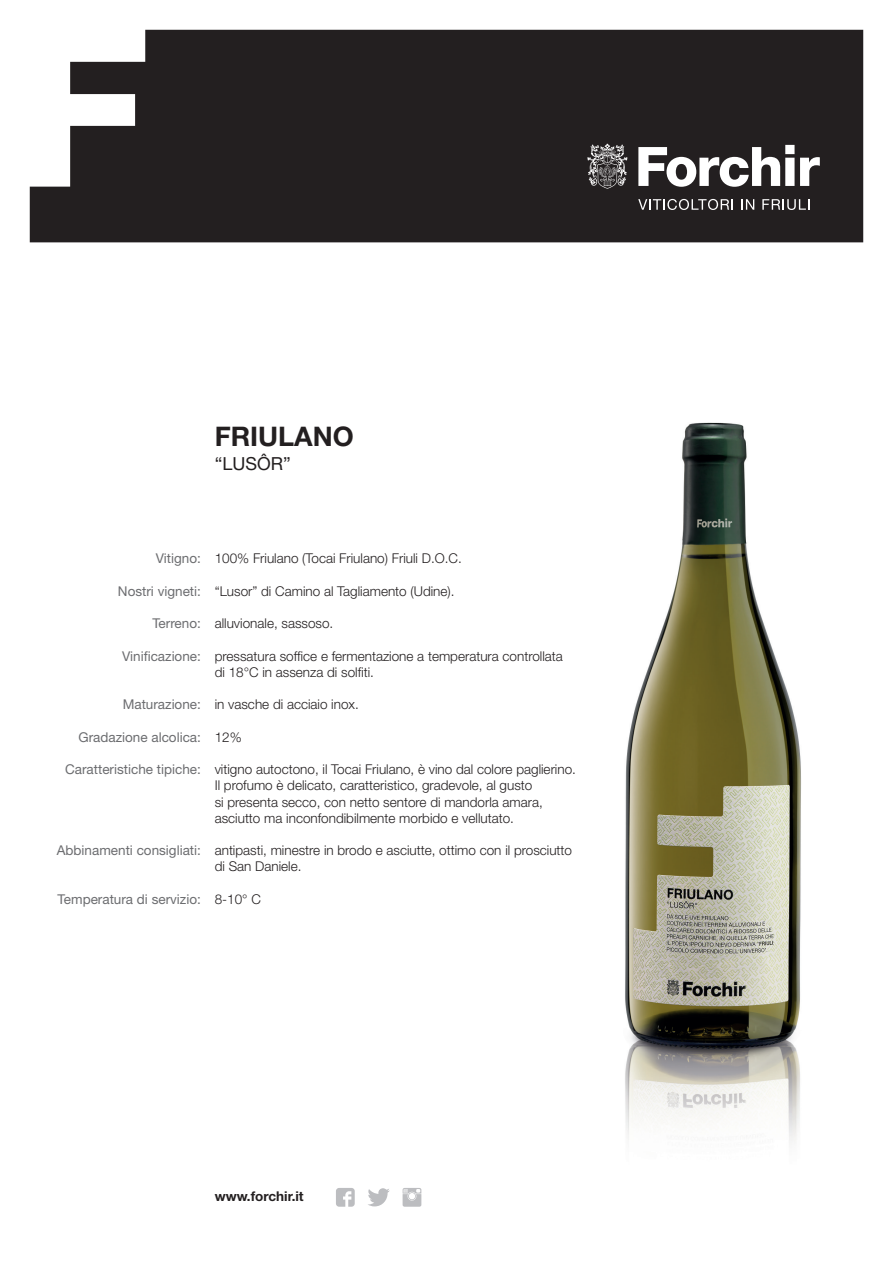
<style>
.page{position:relative;width:893px;height:1263px;background:#fff}
.page>*{position:absolute;margin:0;border:0;box-sizing:border-box;transform-origin:0 0}
.t1{font:700 27px "Helvetica Neue";color:#231f20}
.t2{font:18px "Helvetica Neue";color:#231f20}
.t3{font:300 13.5px/16.2px "Helvetica Neue";color:#231f20}
.t4{font:13.5px "Helvetica Neue";color:#6c6d70}
.t5{font:700 13.5px "Helvetica Neue";color:#231f20}
</style>
<div class="page">
<img style="left:625px;top:422px;width:176px;height:720px">
<svg style="left:403px;top:1188px;width:18px;height:19px"></svg>
<svg style="left:336px;top:1188px;width:19px;height:19px"></svg>
<svg style="left:368px;top:1188px;width:22px;height:18px"></svg>
<div style="left:30px;top:30px;width:833px;height:212px;background:#231f20"></div>
<svg style="left:638px;top:145px;width:156px;height:42px"></svg>
<svg style="left:800px;top:157px;width:20px;height:29px"></svg>
<svg style="left:587px;top:144px;width:40px;height:45px;background:#646162"></svg>
<svg style="left:638px;top:199px;width:95px;height:11px"></svg>
<svg style="left:741px;top:199px;width:13px;height:11px"></svg>
<svg style="left:762px;top:199px;width:47px;height:11px"></svg>
<p class="t1" style="left:215px;top:420px;width:140px">FRIULANO</p>
<p class="t2" style="left:215px;top:453px;width:78px">“LUSÔR”</p>
<p class="t4" style="left:156px;top:551px;width:47px">Vitigno:</p>
<p class="t4" style="left:118px;top:583px;width:84px">Nostri vigneti:</p>
<p class="t4" style="left:152px;top:615px;width:50px">Terreno:</p>
<p class="t4" style="left:122px;top:648px;width:80px">Vinificazione:</p>
<p class="t4" style="left:123px;top:696px;width:80px">Maturazione:</p>
<p class="t4" style="left:78px;top:729px;width:124px">Gradazione alcolica:</p>
<p class="t4" style="left:65px;top:761px;width:137px">Caratteristiche tipiche:</p>
<p class="t4" style="left:57px;top:842px;width:146px">Abbinamenti consigliati:</p>
<p class="t4" style="left:58px;top:891px;width:145px">Temperatura di servizio:</p>
<p class="t3" style="left:215px;top:550px;width:249px">100% Friulano (Tocai Friulano) Friuli D.O.C.</p>
<p class="t3" style="left:215px;top:583px;width:241px">“Lusor” di Camino al Tagliamento (Udine).</p>
<p class="t3" style="left:215px;top:615px;width:120px">alluvionale, sassoso.</p>
<p class="t3" style="left:215px;top:647px;width:350px">pressatura soffice e fermentazione a temperatura controllata di 18°C in assenza di solfiti.</p>
<p class="t3" style="left:215px;top:696px;width:146px">in vasche di acciaio inox.</p>
<p class="t3" style="left:215px;top:728px;width:29px">12%</p>
<p class="t3" style="left:215px;top:761px;width:363px">vitigno autoctono, il Tocai Friulano, è vino dal colore paglierino.<br>Il profumo è delicato, caratteristico, gradevole, al gusto<br>si presenta secco, con netto sentore di mandorla amara, asciutto ma inconfondibilmente morbido e vellutato.</p>
<p class="t3" style="left:215px;top:842px;width:359px">antipasti, minestre in brodo e asciutte, ottimo con il prosciutto di San Daniele.</p>
<p class="t3" style="left:215px;top:890px;width:48px">8-10° C</p>
<p class="t5" style="left:215px;top:1188px;width:90px">www.forchir.it</p>
</div>
